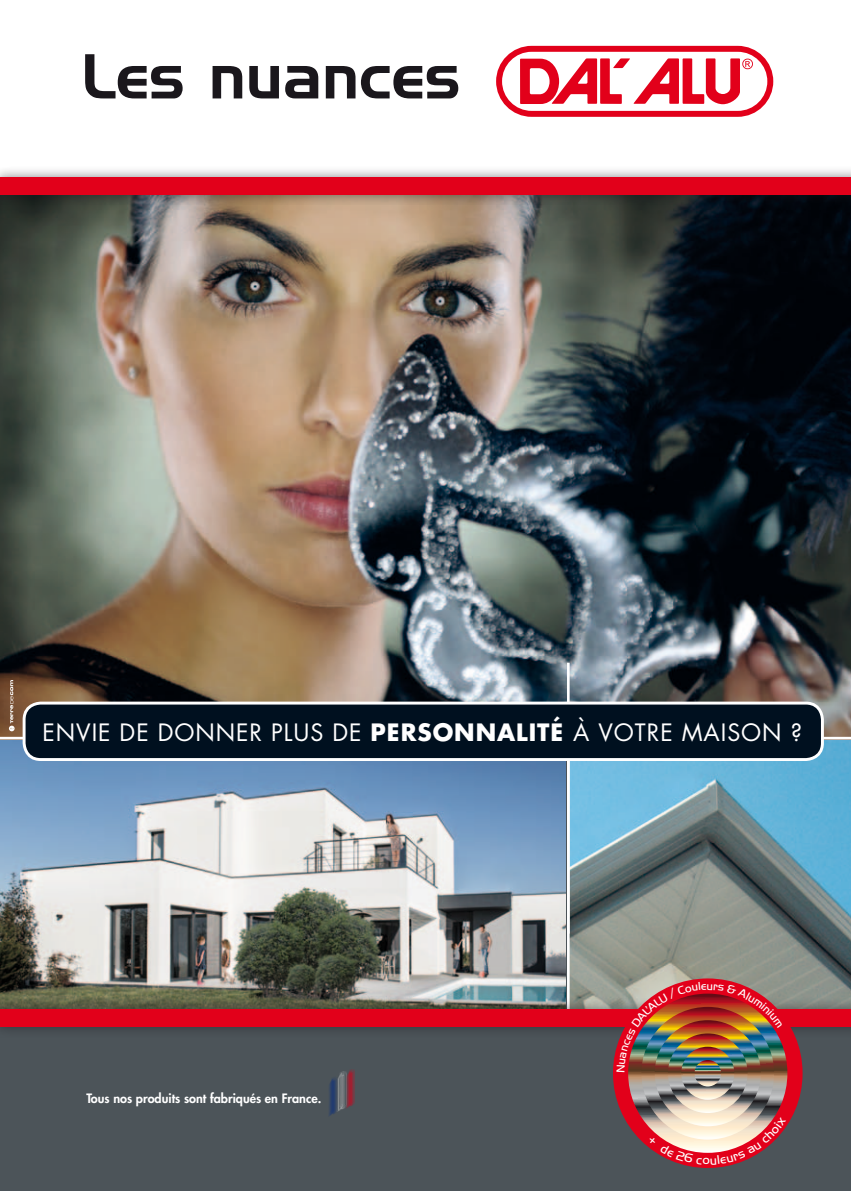
<style>
.page{position:relative;width:851px;height:1191px;background:#fff}
.page>*{position:absolute;margin:0;border:0;box-sizing:border-box;transform-origin:0 0}
.t1{font:61.6px "Handel Gothic BT";color:#1a171c}
.t2{font:23.2px "Futura";letter-spacing:.04em;color:#fff}
.t3{font:800 12.6px "Futura";color:#fff}
.s1{font-weight:700}
</style>
<div class="page">
<div style="left:0;top:311px;width:850px;height:880px;background:#4c5459"></div>
<img style="left:569px;top:739px;width:281px;height:257px">
<img style="left:1px;top:739px;width:564px;height:257px">
<img style="left:0;top:205px;width:850px;height:532px">
<hr style="left:0;top:737px;width:850px;height:2px;background:#fff">
<hr style="left:567px;top:662px;width:2px;height:271px;background:#fff">
<hr style="left:567px;top:745px;width:2px;height:270px;background:#fff">
<div style="left:24px;top:703px;width:798px;height:56px;background:#00101f;border-radius:17px"></div>
<div style="left:23px;top:701px;width:800px;height:60px;border:3px solid #fff;border-radius:17px"></div>
<div style="left:0;top:996px;width:850px;height:41px;background:#1a171c;opacity:.5"></div>
<div style="left:0;top:1010px;width:850px;height:17px;background:#e2001a"></div>
<div style="left:0;top:164px;width:850px;height:41px;background:#1a171c;opacity:.5"></div>
<div style="left:0;top:177px;width:850px;height:17px;background:#e2001a"></div>
<svg style="left:9px;top:680px;width:6px;height:51px"></svg>
<svg style="left:329px;top:1069px;width:26px;height:47px"></svg>
<svg style="left:496px;top:46px;width:277px;height:71px"></svg>
<div style="left:612px;top:978px;width:190px;height:190px;border:30px solid #e2001a;border-radius:50%"></div>
<svg style="left:616px;top:982px;width:171px;height:182px;background:#aa6961"></svg>
<h1 class="t1" style="left:82px;top:39px;width:380px">Les nuances</h1>
<p class="t2" style="left:42px;top:716px;width:761px">ENVIE DE DONNER PLUS DE <span class="s1">PERSONNALITÉ</span> À VOTRE MAISON ?</p>
<p class="t3" style="left:86px;top:1090px;width:236px">Tous nos produits sont fabriqués en France.</p>
</div>
